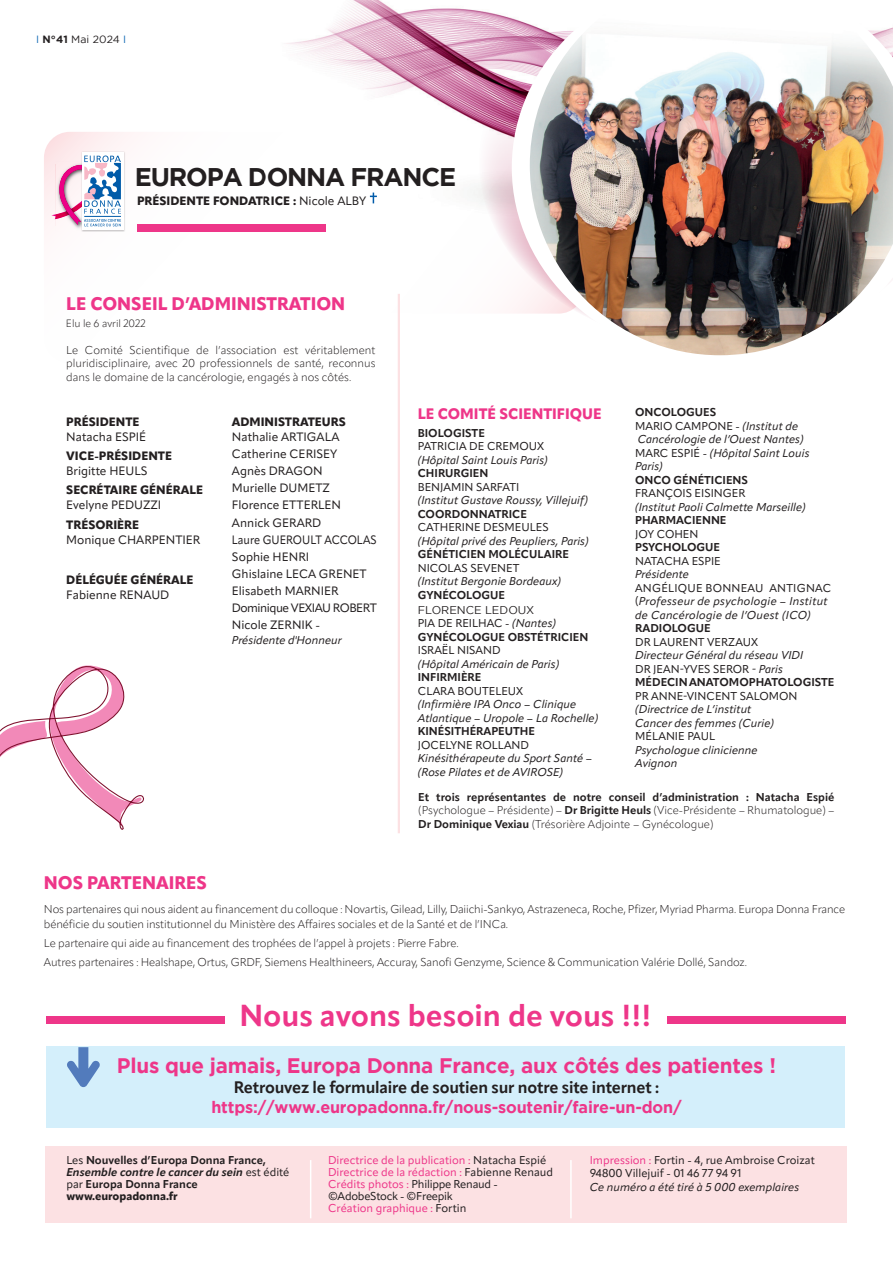
<style>
.page{position:relative;width:893px;height:1263px;background:#fff}
.page>*{position:absolute;margin:0;border:0;box-sizing:border-box;transform-origin:0 0}
.t1{font:700 30px "Apparat";color:#ee3689}
.t2{font:700 25.5px "Gotham";letter-spacing:-.045em;color:#231f20}
.t3{font:700 21px "Gotham";letter-spacing:-.01em;color:#ee3689}
.t4{font:800 18px "Apparat";color:#ee3689}
.t5{font:700 16.5px "Gotham";letter-spacing:-.01em;color:#ee3689}
.t6{font:700 16.5px "Apparat";letter-spacing:-.01em;color:#231f20}
.t7{font:800 15px "Apparat";color:#ee3689}
.t8{font:12px/17.1px "Apparat";color:#231f20}
.t9{font:800 12px "Apparat";color:#231f20}
.t10{font:italic 11.25px/13.5px "Apparat";color:#231f20}
.t11{font:300 11.25px/13.5px "Apparat";letter-spacing:-.01em;color:#231f20}
.t12{font:700 11.25px/12px "Apparat";color:#231f20}
.t13{font:11.25px/13.5px "Apparat";color:#231f20}
.t14{font:11.25px/12px "Apparat";color:#ee3689}
.t15{font:italic 11.25px/13.5px "Apparat";letter-spacing:.02em;color:#231f20}
.t16{font:11.25px "Gotham";color:#231f20}
.t17{font:300 10.5px "Apparat";color:#231f20}
.t18{font:10.5px "Gotham";letter-spacing:.01em;color:#231f20}
.s1{color:#116ab5}
.s2{font-weight:700}
.s3{font-weight:400}
.s4{font-weight:400;font-style:italic}
.s5{font-weight:700;font-style:normal}
.s6{font-style:normal}
.s7{font-weight:300}
.s8{font-style:italic}
.s9{font-weight:800}
.s10{color:#231f20}
.s11{color:#ee3689}
</style>
<div class="page">
<div style="left:46px;top:1146px;width:801px;height:76px;background:#fce1e3"></div>
<hr style="left:310px;top:1160px;width:1px;height:58px;background:#fff">
<hr style="left:570px;top:1160px;width:2px;height:58px;background:#fff">
<div style="left:137px;top:224px;width:188px;height:7px;background:#ee3689"></div>
<div style="left:46px;top:1016px;width:799px;height:7px;background:#ee3689"></div>
<div style="left:225px;top:1003px;width:441px;height:25px;background:#fff"></div>
<img style="left:74px;top:226px;width:7px;height:3px">
<div style="left:81px;top:152px;width:45px;height:80px;background:#231f20;opacity:.25"></div>
<div style="left:82px;top:152px;width:41px;height:78px;background:#fff"></div>
<svg style="left:51px;top:155px;width:70px;height:71px"></svg>
<hr style="left:84px;top:216px;width:37px;height:1px;background:#015ba9">
<div style="left:47px;top:1046px;width:798px;height:82px;background:#d4effb"></div>
<svg style="left:67px;top:1047px;width:33px;height:40px"></svg>
<img style="left:264px;top:0;width:215px;height:232px">
<svg style="left:479px;top:11px;width:33px;height:243px"></svg>
<svg style="left:512px;top:18px;width:216px;height:338px"></svg>
<img style="left:530px;top:18px;width:363px;height:337px">
<hr style="left:398px;top:294px;width:2px;height:539px;background:#fce1e3">
<svg style="left:0;top:665px;width:144px;height:165px"></svg>
<p class="t18" style="left:36px;top:33px;width:92px"><span class="s1">I</span> <span class="s2">N°41</span> Mai 2024 <span class="s1">I</span></p>
<h2 class="t2" style="left:135px;top:163px;width:323px">EUROPA DONNA FRANCE</h2>
<p class="t9" style="left:137px;top:193px;width:231px">PRÉSIDENTE FONDATRICE : <span class="s3">Nicole ALBY</span></p>
<h3 class="t4" style="left:66px;top:292px;width:281px">LE CONSEIL D’ADMINISTRATION</h3>
<p class="t11" style="left:66px;top:343px;width:311px;text-align:justify">Le Comité Scientifique de l’association est véritablement pluridisciplinaire, avec 20 professionnels de santé, reconnus dans le domaine de la cancérologie, engagés à nos côtés.</p>
<p class="t17" style="left:66px;top:317px;width:81px">Elu le 6 avril 2022</p>
<p class="t9" style="left:66px;top:414px;width:75px">PRÉSIDENTE</p>
<p class="t8" style="left:66px;top:428px;width:81px">Natacha ESPIÉ</p>
<p class="t9" style="left:66px;top:448px;width:107px">VICE-PRÉSIDENTE</p>
<p class="t8" style="left:66px;top:462px;width:83px">Brigitte HEULS</p>
<p class="t9" style="left:66px;top:483px;width:138px">SECRÉTAIRE GÉNÉRALE</p>
<p class="t8" style="left:66px;top:497px;width:97px">Evelyne PEDUZZI</p>
<p class="t9" style="left:66px;top:517px;width:75px">TRÉSORIÈRE</p>
<p class="t8" style="left:66px;top:531px;width:136px">Monique CHARPENTIER</p>
<p class="t9" style="left:66px;top:573px;width:129px">DÉLÉGUÉE GÉNÉRALE</p>
<p class="t8" style="left:66px;top:586px;width:105px">Fabienne RENAUD</p>
<p class="t9" style="left:232px;top:414px;width:115px">ADMINISTRATEURS</p>
<p class="t8" style="left:232px;top:428px;width:146px">Nathalie ARTIGALA<br>Catherine CERISEY<br>Agnès DRAGON<br>Murielle DUMETZ<br>Florence ETTERLEN<br>Annick GERARD<br>Laure GUEROULT ACCOLAS<br>Sophie HENRI<br>Ghislaine LECA GRENET<br>Elisabeth MARNIER<br>Dominique VEXIAU ROBERT<br>Nicole ZERNIK -</p>
<p class="t10" style="left:232px;top:634px;width:111px">Présidente d'Honneur</p>
<h3 class="t7" style="left:418px;top:404px;width:185px">LE COMITÉ SCIENTIFIQUE</h3>
<p class="t12" style="left:418px;top:427px;width:69px">BIOLOGISTE</p>
<p class="t13" style="left:418px;top:439px;width:128px">PATRICIA DE CREMOUX</p>
<p class="t10" style="left:418px;top:453px;width:132px">(Hôpital Saint Louis Paris)</p>
<p class="t12" style="left:418px;top:467px;width:72px">CHIRURGIEN</p>
<p class="t13" style="left:418px;top:480px;width:103px">BENJAMIN SARFATI</p>
<p class="t10" style="left:418px;top:493px;width:172px">(Institut Gustave Roussy, Villejuif)</p>
<p class="t12" style="left:418px;top:508px;width:111px">COORDONNATRICE</p>
<p class="t13" style="left:418px;top:520px;width:132px">CATHERINE DESMEULES</p>
<p class="t10" style="left:418px;top:534px;width:172px">(Hôpital privé des Peupliers, Paris)</p>
<p class="t12" style="left:418px;top:548px;width:153px">GÉNÉTICIEN MOLÉCULAIRE</p>
<p class="t13" style="left:418px;top:561px;width:103px">NICOLAS SEVENET</p>
<p class="t10" style="left:418px;top:574px;width:145px">(Institut Bergonie Bordeaux)</p>
<p class="t12" style="left:418px;top:589px;width:89px">GYNÉCOLOGUE</p>
<p class="t16" style="left:418px;top:603px;width:118px">FLORENCE LEDOUX</p>
<p class="t12" style="left:418px;top:616px;width:172px;line-height:13.5px"><span class="s3">PIA DE REILHAC -</span> <span class="s4">(Nantes)<br></span>GYNÉCOLOGUE OBSTÉTRICIEN</p>
<p class="t13" style="left:418px;top:643px;width:84px">ISRAËL NISAND</p>
<p class="t10" style="left:418px;top:657px;width:143px">(Hôpital Américain de Paris)</p>
<p class="t12" style="left:418px;top:671px;width:65px">INFIRMIÈRE</p>
<p class="t13" style="left:418px;top:684px;width:107px">CLARA BOUTELEUX</p>
<p class="t10" style="left:418px;top:697px;width:182px">(Infirmière IPA Onco – Clinique<br>Atlantique – Uropole – La Rochelle)</p>
<p class="t12" style="left:418px;top:725px;width:119px">KINÉSITHÉRAPEUTHE</p>
<p class="t13" style="left:418px;top:738px;width:113px">JOCELYNE ROLLAND</p>
<p class="t10" style="left:418px;top:751px;width:176px">Kinésithérapeute du Sport Santé – (Rose Pilates et de AVIROSE)</p>
<p class="t10" style="left:635px;top:405px;width:176px"><span class="s5">ONCOLOGUES<br></span><span class="s6">MARIO CAMPONE -</span> (Institut de<br>Cancérologie de l’Ouest Nantes)<br><span class="s6">MARC ESPIÉ -</span> (Hôpital Saint Louis<br>Paris)</p>
<p class="t12" style="left:635px;top:474px;width:114px">ONCO GÉNÉTICIENS</p>
<p class="t13" style="left:635px;top:486px;width:112px">FRANÇOIS EISINGER</p>
<p class="t10" style="left:635px;top:500px;width:172px">(Institut Paoli Calmette Marseille)</p>
<p class="t12" style="left:635px;top:514px;width:93px">PHARMACIENNE</p>
<p class="t13" style="left:635px;top:527px;width:65px">JOY COHEN</p>
<p class="t12" style="left:635px;top:541px;width:87px">PSYCHOLOGUE</p>
<p class="t13" style="left:635px;top:554px;width:87px">NATACHA ESPIE</p>
<p class="t10" style="left:635px;top:567px;width:55px">Présidente</p>
<p class="t15" style="left:635px;top:581px;width:198px"><span class="s6">ANGÉLIQUE BONNEAU ANTIGNAC (</span>Professeur de psychologie – Institut de Cancérologie de l’Ouest (ICO)</p>
<p class="t12" style="left:635px;top:622px;width:77px">RADIOLOGUE</p>
<p class="t13" style="left:635px;top:635px;width:124px">DR LAURENT VERZAUX</p>
<p class="t10" style="left:635px;top:648px;width:201px">Directeur Général du réseau VIDI<br><span class="s6">DR JEAN-YVES SEROR</span> - Paris<br><span class="s5">MÉDECIN ANATOMOPHATOLOGISTE</span></p>
<p class="t13" style="left:635px;top:689px;width:164px">PR ANNE-VINCENT SALOMON</p>
<p class="t10" style="left:635px;top:702px;width:140px">(Directrice de L’institut<br>Cancer des femmes (Curie)</p>
<p class="t13" style="left:635px;top:729px;width:81px">MÉLANIE PAUL</p>
<p class="t10" style="left:635px;top:743px;width:124px">Psychologue clinicienne<br>Avignon</p>
<p class="t12" style="left:418px;top:790px;width:418px;line-height:13.5px;text-align:justify">Et trois représentantes de notre conseil d’administration : Natacha Espié <span class="s7">(Psychologue – Présidente) –</span> Dr Brigitte Heuls <span class="s7">(Vice-Présidente – Rhumatologue) – </span>Dr Dominique Vexiau <span class="s7">(Trésorière Adjointe – Gynécologue)</span></p>
<h3 class="t4" style="left:44px;top:872px;width:164px">NOS PARTENAIRES</h3>
<p class="t11" style="left:44px;top:901px;width:803px;line-height:15px">Nos partenaires qui nous aident au financement du colloque : Novartis, Gilead, Lilly, Daiichi-Sankyo, Astrazeneca, Roche, Pfizer, Myriad Pharma. Europa Donna France bénéficie du soutien institutionnel du Ministère des Affaires sociales et de la Santé et de l’INCa.</p>
<p class="t11" style="left:44px;top:933px;width:705px;line-height:19.2px">Le partenaire qui aide au financement des trophées de l’appel à projets : Pierre Fabre.<br>Autres partenaires : Healshape, Ortus, GRDF, Siemens Healthineers, Accuray, Sanofi Genzyme, Science &amp; Communication Valérie Dollé, Sandoz.</p>
<h1 class="t1" style="left:240px;top:997px;width:413px">Nous avons besoin de vous !!!</h1>
<h3 class="t3" style="left:117px;top:1053px;width:661px">Plus que jamais, Europa Donna France, aux côtés des patientes !</h3>
<h3 class="t6" style="left:234px;top:1077px;width:427px">Retrouvez le formulaire de soutien sur notre site internet :</h3>
<h3 class="t5" style="left:211px;top:1097px;width:472px">https://www.europadonna.fr/nous-soutenir/faire-un-don/</h3>
<p class="t12" style="left:66px;top:1154px;width:225px"><span class="s3">Les</span> Nouvelles d’Europa Donna France,<br><span class="s8">Ensemble contre le cancer du sein</span> <span class="s3">est édité par</span> Europa Donna France <span class="s9">www.europadonna.fr</span></p>
<p class="t14" style="left:328px;top:1154px;width:227px">Directrice de la publication : <span class="s10">Natacha Espié </span>Directrice de la rédaction : <span class="s10">Fabienne Renaud </span>Crédits photos : <span class="s10">Philippe Renaud - ©AdobeStock - ©Freepik<br></span>Création graphique : <span class="s10">Fortin</span></p>
<p class="t13" style="left:590px;top:1153px;width:227px"><span class="s11">Impression :</span> Fortin - 4, rue Ambroise Croizat<br>94800 Villejuif - 01 46 77 94 91</p>
<p class="t10" style="left:590px;top:1180px;width:211px">Ce numéro a été tiré à 5 000 exemplaires</p>
</div>
